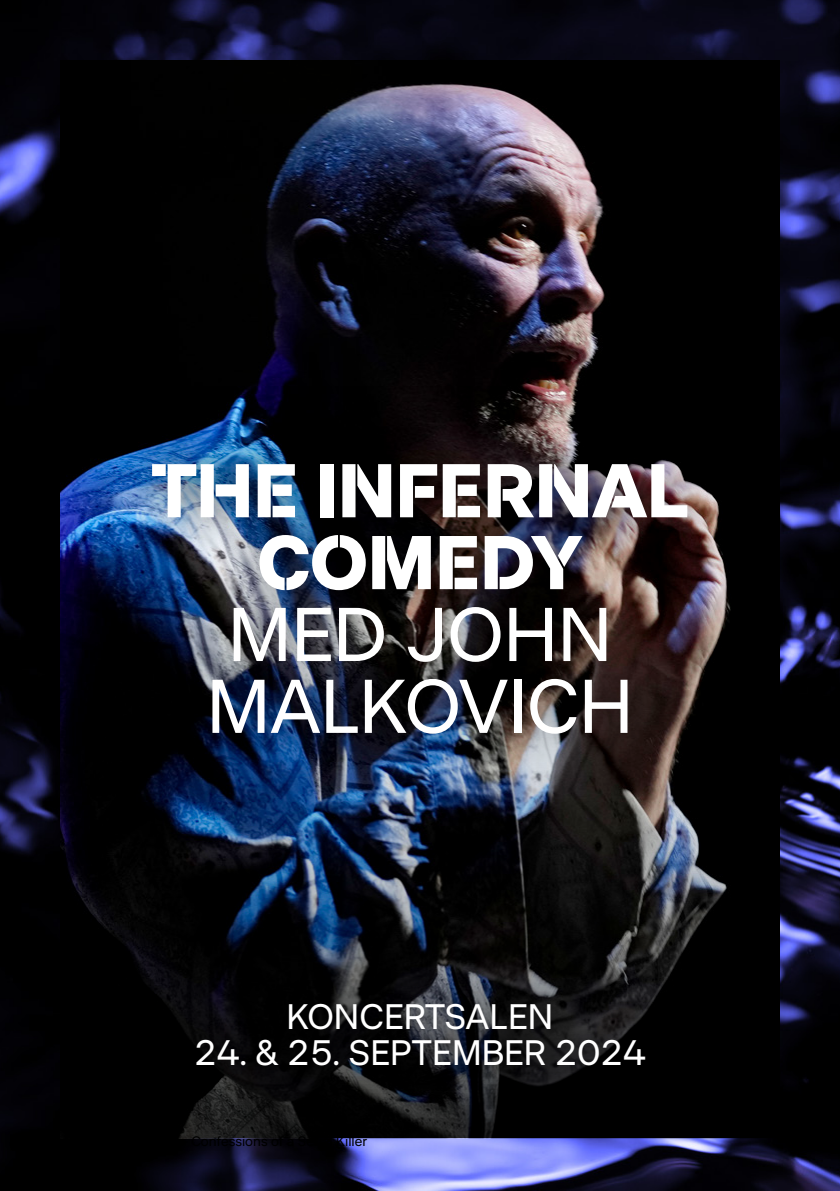
<style>
.page{position:relative;width:840px;height:1191px;background:#fff}
.page>*{position:absolute;margin:0;border:0;box-sizing:border-box;transform-origin:0 0}
.t1{font:700 77px/71.8px "DR Publik Stencil";letter-spacing:-.005em;color:#fff;text-align:center}
.t2{font:77px/71.8px "DR Publik";letter-spacing:-.005em;color:#fff}
.t3{font:36px "DR Publik";color:#fff}
</style>
<div class="page">
<img style="left:0;top:0;width:839px;height:1191px">
<img style="left:60px;top:60px;width:719px;height:1078px">
<div style="left:114px;top:424px;width:611px;height:349px;background:#000;opacity:.75"></div>
<div style="left:171px;top:976px;width:497px;height:117px;background:#000;opacity:.75"></div>
<h1 class="t1" style="left:151px;top:455px;width:539px">THE INFERNAL<br>COMEDY</h1>
<h1 class="t2" style="left:206px;top:598px;width:428px">MED JOHN<br>MALKOVICH</h1>
<p class="t3" style="left:286px;top:995px;width:268px">KONCERTSALEN</p>
<p class="t3" style="left:194px;top:1031px;width:453px">24. &amp; 25. SEPTEMBER 2024</p>
</div>
